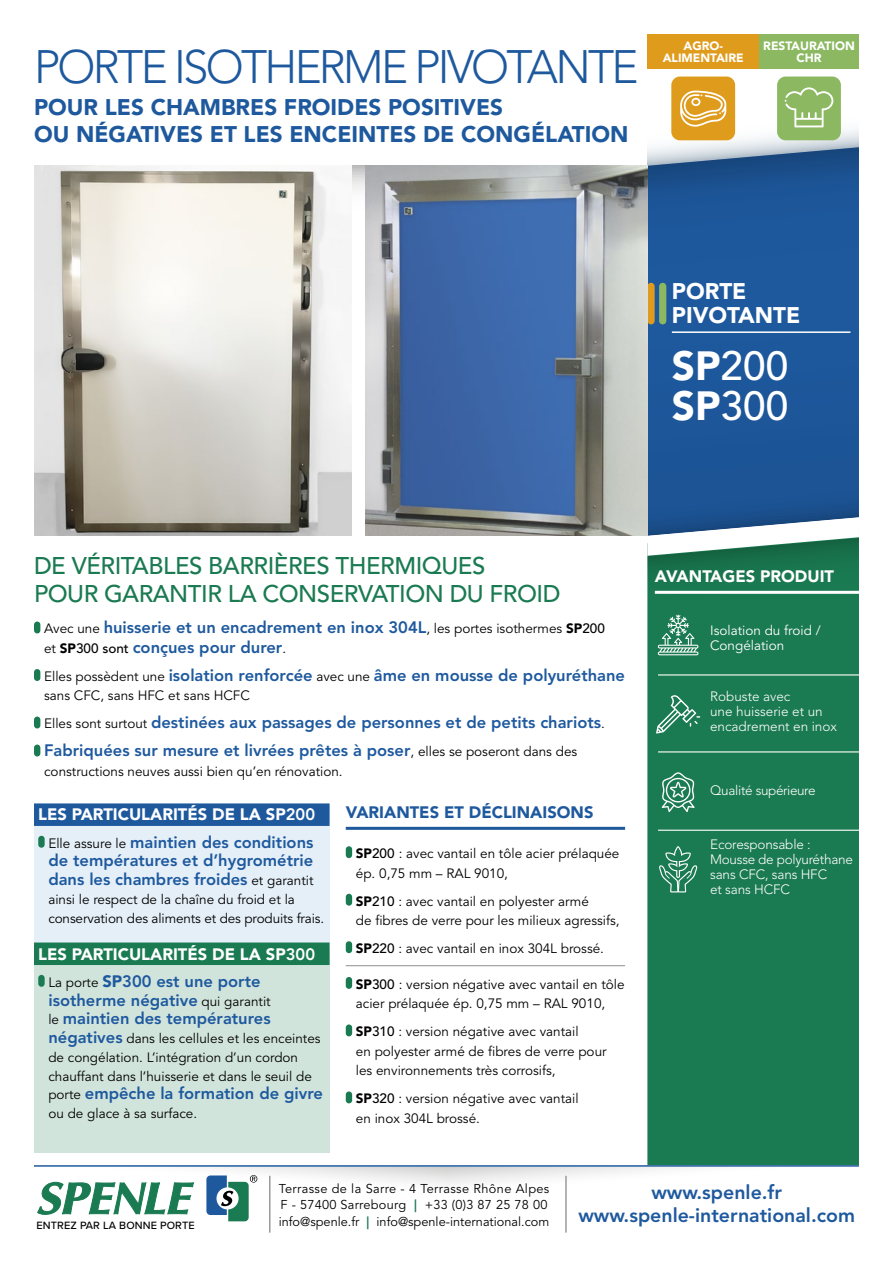
<style>
.page{position:relative;width:893px;height:1263px;background:#fff}
.page>*{position:absolute;margin:0;border:0;box-sizing:border-box;transform-origin:0 0}
.t1{font:300 46.5px "Avenir LT Std";letter-spacing:-.06em;color:#1e599e}
.t2{font:500 40.5px/39.9px "Avenir LT Std";color:#fff}
.t3{font:500 24px/28.5px "Avenir LT Std";letter-spacing:-.02em;color:#1a7a51}
.t4{font:900 22.5px/27px "Avenir LT Std";color:#1e599e}
.t5{font:900 22.5px/24px "Avenir LT Std";color:#fff}
.t6{font:800 19.5px/23.4px "Avenir LT Std";color:#1e599e;text-align:center}
.t7{font:800 16.5px/18.8px "Avenir LT Std";color:#1e599e}
.t8{font:900 16.5px/27.3px "Avenir LT Std";color:#fff}
.t9{font:900 16.5px "Avenir LT Std";color:#1e599e}
.t10{font:13.5px/19.5px "Avenir LT Std";color:#000}
.t11{font:300 13.5px/15px "Avenir LT Std";letter-spacing:-.01em;color:#fff}
.t12{font:13.5px/15px "Avenir LT Std";color:#fff}
.t13{font:300 13.5px "Avenir LT Std";letter-spacing:-.03em;color:#fff}
.t14{font:12.75px/16.5px "Avenir LT Std";letter-spacing:.02em;color:#000}
.t15{font:900 12px/12px "Avenir LT Std";color:#fff;text-align:center}
.t16{font:500 10.95px "Proxima Nova";letter-spacing:.01em;color:#000}
.s1{font-weight:900}
.s2{font-weight:400;font-size:13.5px;color:#000}
.s3{font-weight:900;font-size:13.5px;color:#000}
.s4{font-weight:500;font-size:13.5px;color:#000}
.s5{font-weight:800}
.s6{color:#1e599e}
.s7{font-weight:800;color:#1e599e}
.s8{font-weight:800;font-size:16.5px;color:#1e599e}
.s9{font-weight:500}
.s10{font-weight:800;color:#1a7a51}
</style>
<div class="page">
<svg style="left:647px;top:68px;width:212px;height:79px"></svg>
<svg style="left:647px;top:147px;width:212px;height:370px;background:#22599a"></svg>
<div style="left:647px;top:927px;width:212px;height:238px;background:#1a7a51"></div>
<div style="left:647px;top:556px;width:212px;height:371px;background:#1a7a51"></div>
<svg style="left:647px;top:517px;width:212px;height:39px"></svg>
<div style="left:34px;top:804px;width:296px;height:144px;background:#e5eff8"></div>
<div style="left:34px;top:948px;width:296px;height:204px;background:#d1e4dc"></div>
<div style="left:759px;top:34px;width:100px;height:34px;background:#8bb860"></div>
<div style="left:647px;top:34px;width:112px;height:34px;background:#df9b1b"></div>
<div style="left:659px;top:283px;width:7px;height:41px;background:#8bb860;border-radius:4px"></div>
<div style="left:647px;top:283px;width:8px;height:41px;background:#df9b1b;border-radius:4px"></div>
<hr style="left:658px;top:674px;width:201px;height:1px;background:#fff">
<hr style="left:658px;top:751px;width:201px;height:1px;background:#fff">
<hr style="left:658px;top:830px;width:201px;height:1px;background:#fff">
<svg style="left:659px;top:846px;width:38px;height:46px;background:#439270"></svg>
<svg style="left:662px;top:772px;width:33px;height:40px"></svg>
<svg style="left:658px;top:615px;width:40px;height:40px;background:#589e80"></svg>
<svg style="left:656px;top:695px;width:44px;height:38px;background:#41906f"></svg>
<hr style="left:34px;top:1165px;width:825px;height:2px;background:#1e599e">
<svg style="left:34px;top:1166px;width:825px;height:67px"></svg>
<img style="left:34px;top:166px;width:318px;height:370px">
<img style="left:366px;top:166px;width:281px;height:370px">
<hr style="left:672px;top:331px;width:178px;height:2px;background:#fff">
<div style="left:671px;top:77px;width:64px;height:63px;background:#df9b1b;border-radius:9px"></div>
<svg style="left:680px;top:91px;width:46px;height:36px"></svg>
<div style="left:777px;top:77px;width:64px;height:63px;background:#8bb860;border-radius:9px"></div>
<svg style="left:785px;top:87px;width:48px;height:40px"></svg>
<hr style="left:655px;top:591px;width:204px;height:3px;background:#fff">
<hr style="left:565px;top:1176px;width:2px;height:56px;background:#9c9b9b">
<hr style="left:269px;top:1176px;width:1px;height:56px;background:#9c9b9b">
<div style="left:34px;top:621px;width:6px;height:12px;background:#1a7a51;border-radius:3px"></div>
<div style="left:34px;top:669px;width:6px;height:12px;background:#1a7a51;border-radius:3px"></div>
<div style="left:34px;top:716px;width:6px;height:12px;background:#1a7a51;border-radius:3px"></div>
<div style="left:34px;top:744px;width:6px;height:12px;background:#1a7a51;border-radius:3px"></div>
<hr style="left:346px;top:965px;width:279px;height:1px;background:#9c9b9b">
<div style="left:346px;top:846px;width:6px;height:12px;background:#1a7a51;border-radius:3px"></div>
<div style="left:346px;top:894px;width:6px;height:12px;background:#1a7a51;border-radius:3px"></div>
<div style="left:346px;top:941px;width:6px;height:12px;background:#1a7a51;border-radius:3px"></div>
<div style="left:346px;top:977px;width:6px;height:12px;background:#1a7a51;border-radius:3px"></div>
<div style="left:346px;top:1024px;width:6px;height:12px;background:#1a7a51;border-radius:3px"></div>
<div style="left:346px;top:1091px;width:6px;height:12px;background:#1a7a51;border-radius:3px"></div>
<hr style="left:346px;top:827px;width:279px;height:3px;background:#1e599e">
<div style="left:34px;top:803px;width:296px;height:23px;background:#1e599e"></div>
<div style="left:34px;top:942px;width:296px;height:23px;background:#1a7a51"></div>
<div style="left:38px;top:836px;width:7px;height:12px;background:#1a7a51;border-radius:3px"></div>
<div style="left:38px;top:975px;width:7px;height:12px;background:#1a7a51;border-radius:3px"></div>
<h1 class="t1" style="left:34px;top:40px;width:606px">PORTE ISOTHERME PIVOTANTE</h1>
<h3 class="t4" style="left:34px;top:93px;width:596px">POUR LES CHAMBRES FROIDES POSITIVES<br>OU NÉGATIVES ET LES ENCEINTES DE CONGÉLATION</h3>
<p class="t15" style="left:663px;top:39px;width:83px">AGRO-<br>ALIMENTAIRE</p>
<p class="t15" style="left:763px;top:39px;width:93px">RESTAURATION<br>CHR</p>
<h3 class="t5" style="left:672px;top:279px;width:130px">PORTE<br>PIVOTANTE</h3>
<h2 class="t2" style="left:672px;top:347px;width:118px"><span class="s1">SP</span>200<br><span class="s1">SP</span>300</h2>
<h3 class="t3" style="left:34px;top:552px;width:528px">DE VÉRITABLES BARRIÈRES THERMIQUES<br>POUR GARANTIR LA CONSERVATION DU FROID</h3>
<p class="t7" style="left:44px;top:618px;width:562px;line-height:19.5px"><span class="s2">Avec une</span> huisserie et un encadrement en inox 304L<span class="s2">, les portes isothermes</span> <span class="s3">SP</span><span class="s4">200 </span><span class="s2">et</span> <span class="s3">SP</span><span class="s4">300 sont</span> conçues pour durer<span class="s2">.</span></p>
<p class="t7" style="left:44px;top:666px;width:582px"><span class="s2">Elles possèdent une</span> isolation renforcée <span class="s2">avec une</span> âme en mousse de polyuréthane</p>
<p class="t10" style="left:44px;top:686px;width:207px">sans CFC, sans HFC et sans HCFC</p>
<p class="t7" style="left:44px;top:709px;width:562px;line-height:28px"><span class="s2">Elles sont surtout</span> destinées aux passages de personnes et de petits chariots<span class="s2">.<br></span>Fabriquées sur mesure et livrées prêtes à poser<span class="s2">, elles se poseront dans des</span></p>
<p class="t10" style="left:44px;top:762px;width:300px">constructions neuves aussi bien qu’en rénovation.</p>
<p class="t8" style="left:38px;top:801px;width:278px">LES PARTICULARITÉS DE LA SP<span class="s5">200</span></p>
<p class="t9" style="left:346px;top:802px;width:249px">VARIANTES ET DÉCLINAISONS</p>
<p class="t7" style="left:48px;top:833px;width:267px;text-align:justify"><span class="s2">Elle assure le</span> maintien des conditions de températures et d’hygrométrie dans les chambres froides <span class="s2">et garantit</span></p>
<p class="t10" style="left:48px;top:890px;width:277px;line-height:18.8px">ainsi le respect de la chaîne du froid et la conservation des aliments et des produits frais.</p>
<p class="t8" style="left:48px;top:940px;width:268px;text-indent:-10px">LES PARTICULARITÉS DE LA SP<span class="s5">300<br></span><span class="s2">La porte</span> <span class="s6">SP</span><span class="s7">300 est une porte</span></p>
<p class="t7" style="left:48px;top:990px;width:224px">isotherme négative <span class="s2">qui garantit le</span> maintien des températures</p>
<p class="t10" style="left:48px;top:1029px;width:274px;line-height:18.8px"><span class="s8">négatives</span> dans les cellules et les enceintes de congélation. L’intégration d’un cordon chauffant dans l’huisserie et dans le seuil de</p>
<p class="t7" style="left:48px;top:1084px;width:276px"><span class="s2">porte</span> empêche la formation de givre</p>
<p class="t10" style="left:48px;top:1104px;width:150px">ou de glace à sa surface.</p>
<p class="t10" style="left:356px;top:844px;width:265px"><span class="s1">SP</span><span class="s9">200</span> : avec vantail en tôle acier prélaquée ép. 0,75 mm – RAL 9010,</p>
<p class="t10" style="left:356px;top:892px;width:265px"><span class="s1">SP</span><span class="s9">210</span> : avec vantail en polyester armé<br>de fibres de verre pour les milieux agressifs,</p>
<p class="t10" style="left:356px;top:939px;width:250px"><span class="s1">SP</span><span class="s9">220</span> : avec vantail en inox 304L brossé.</p>
<p class="t10" style="left:356px;top:975px;width:270px"><span class="s1">SP</span><span class="s9">300</span> : version négative avec vantail en tôle acier prélaquée ép. 0,75 mm – RAL 9010,</p>
<p class="t10" style="left:356px;top:1022px;width:252px"><span class="s1">SP</span><span class="s9">310</span> : version négative avec vantail<br>en polyester armé de fibres de verre pour les environnements très corrosifs,</p>
<p class="t10" style="left:356px;top:1089px;width:224px"><span class="s1">SP</span><span class="s9">320</span> : version négative avec vantail en inox 304L brossé.</p>
<p class="t8" style="left:655px;top:563px;width:181px">AVANTAGES PRODUIT</p>
<p class="t12" style="left:710px;top:623px;width:112px">Isolation du froid /<br>Congélation</p>
<p class="t11" style="left:710px;top:689px;width:128px">Robuste avec<br>une huisserie et un encadrement en inox</p>
<p class="t13" style="left:710px;top:783px;width:107px">Qualité supérieure</p>
<p class="t11" style="left:710px;top:836px;width:144px">Ecoresponsable :<br>Mousse de polyuréthane sans CFC, sans HFC<br>et sans HCFC</p>
<p class="t16" style="left:37px;top:1217px;width:160px">ENTREZ PAR LA BONNE PORTE</p>
<p class="t14" style="left:279px;top:1180px;width:272px">Terrasse de la Sarre - 4 Terrasse Rhône Alpes<br>F - 57400 Sarrebourg <span class="s10">|</span> +33 (0)3 87 25 78 00 info@spenle.fr <span class="s10">|</span> info@spenle-international.com</p>
<h3 class="t6" style="left:578px;top:1180px;width:278px">www.spenle.fr www.spenle-international.com</h3>
</div>
